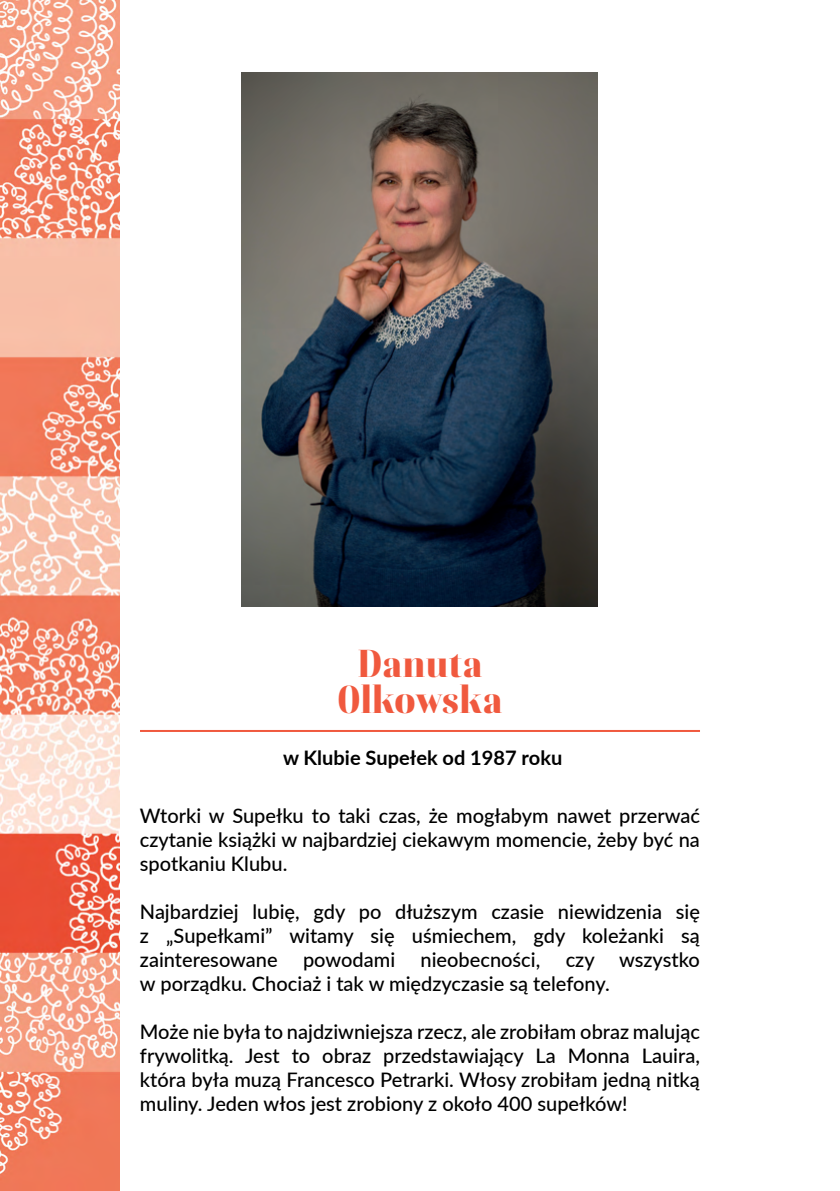
<style>
.page{position:relative;width:840px;height:1191px;background:#fff}
.page>*{position:absolute;margin:0;border:0;box-sizing:border-box;transform-origin:0 0}
.t1{font:900 38px/36px "Boska";letter-spacing:.025em;color:#f0593e;text-align:center}
.t2{font:500 20px/24px "Lato";color:#000;text-align:justify}
.t3{font:700 20px "Lato";color:#000}
</style>
<div class="page">
<img style="left:0;top:0;width:119px;height:1190px">
<hr style="left:140px;top:730px;width:559px;height:2px;background:#f0593e">
<img style="left:242px;top:72px;width:355px;height:535px">
<h1 class="t1" style="left:337px;top:646px;width:166px">Danuta<br>Olkowska</h1>
<p class="t3" style="left:283px;top:743px;width:280px">w Klubie Supełek od 1987 roku</p>
<p class="t2" style="left:140px;top:802px;width:561px">Wtorki w Supełku to taki czas, że mogłabym nawet przerwać czytanie książki w najbardziej ciekawym momencie, żeby być na spotkaniu Klubu.</p>
<p class="t2" style="left:140px;top:898px;width:561px">Najbardziej lubię, gdy po dłuższym czasie niewidzenia się z „Supełkami” witamy się uśmiechem, gdy koleżanki są zainteresowane</p>
<p class="t2" style="left:140px;top:946px;width:561px;text-indent:425px">czy wszystko w porządku. Chociaż i tak w międzyczasie są telefony.</p>
<p class="t2" style="left:140px;top:1018px;width:561px">Może nie była to najdziwniejsza rzecz, ale zrobiłam obraz malując frywolitką. Jest to obraz przedstawiający La Monna Lauira, która była muzą Francesco Petrarki. Włosy zrobiłam jedną nitką muliny. Jeden włos jest zrobiony z około 400 supełków!</p>
<p class="t2" style="left:303px;top:946px;width:94px">powodami</p>
<p class="t2" style="left:420px;top:946px;width:121px">nieobecności,</p>
</div>
